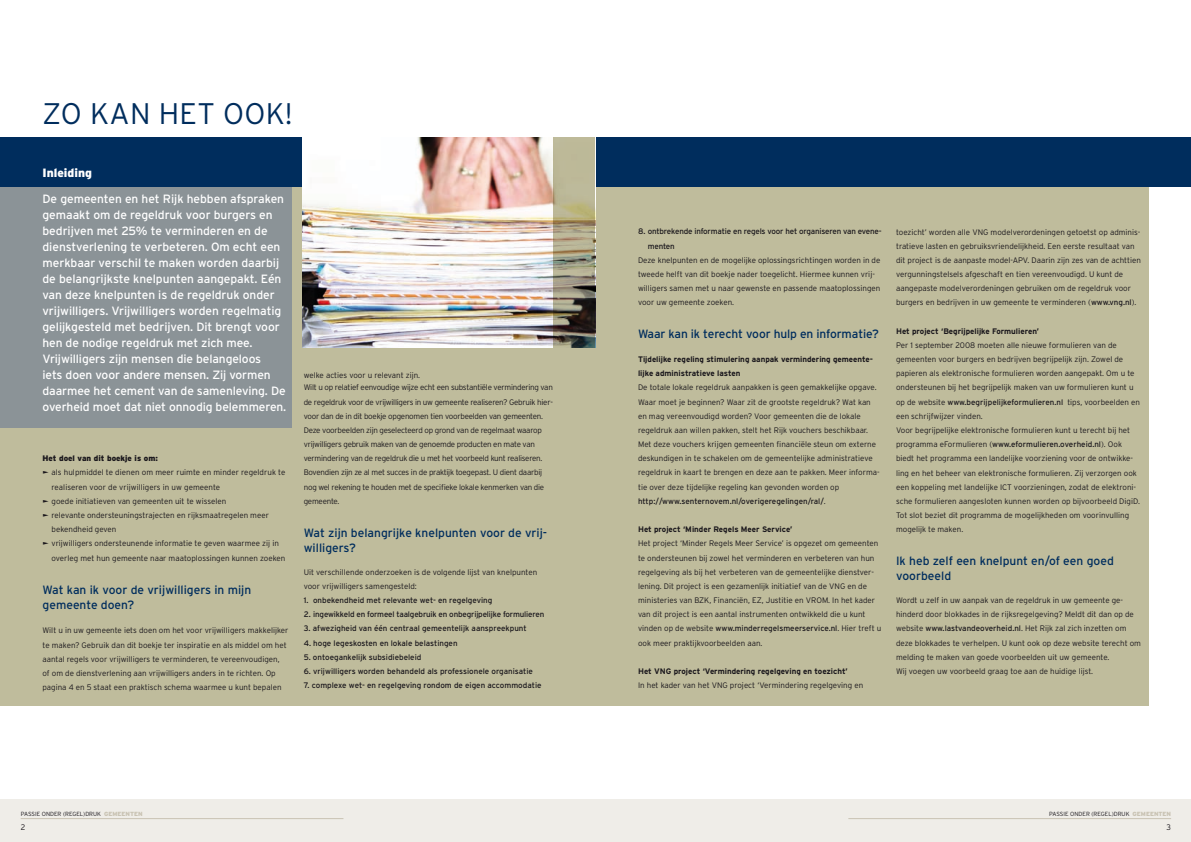
<style>
.page{position:relative;width:1191px;height:842px;background:#fff}
.page>*{position:absolute;margin:0;border:0;box-sizing:border-box;transform-origin:0 0}
.t1{font:300 29.8px "Interstate";letter-spacing:.01em;color:#002d5d}
.t2{font:12px/16px "Interstate";letter-spacing:-.005em;color:#fff}
.t3{font:12px/15px "Interstate";color:#002d5d}
.t4{font:900 12px "Interstate";color:#fff}
.t5{font:300 8px/14.2px "Interstate";color:#1a171c}
.t6{font:300 8px/14.2px "Interstate";letter-spacing:-.03em;color:#1a171c}
.t7{font:8px "Interstate";color:#1a171c}
.t8{font:700 8px/14.2px "Interstate";color:#1a171c}
.t9{font:8px/14.2px "Interstate";letter-spacing:-.02em;color:#1a171c}
.t10{font:900 8px "Interstate";color:#1a171c}
.t11{font:300 6px "Interstate";color:#1a171c}
.s1{font-weight:900;color:#c9c3b3}
.s2{font-weight:400}
</style>
<div class="page">
<div style="left:0;top:799px;width:1191px;height:43px;background:#efede8"></div>
<hr style="left:21px;top:818px;width:322px;height:1px;background:#c9c3b3">
<div style="left:0;top:137px;width:1148px;height:569px;background:#bfbc9c"></div>
<hr style="left:848px;top:818px;width:323px;height:1px;background:#c9c3b3">
<div style="left:0;top:160px;width:292px;height:268px;background:#8b9397"></div>
<div style="left:0;top:137px;width:1191px;height:50px;background:#002d5d"></div>
<img style="left:302px;top:137px;width:251px;height:211px">
<svg style="left:553px;top:137px;width:42px;height:211px"></svg>
<h1 class="t1" style="left:43px;top:97px;width:252px">Zo kan h et ook!</h1>
<h2 class="t4" style="left:43px;top:166px;width:51px">Inleiding</h2>
<p class="t2" style="left:43px;top:191px;width:245px">De gemeenten en het Rijk hebben afspraken gemaakt om de regeldruk voor burgers en bedrijven met 25% te verminderen en de dienstverlening te verbeteren. Om echt een merkbaar verschil te maken worden daarbij de belangrijkste knelpunten aangepakt. Eén van deze knelpunten is de regeldruk onder vrijwilligers. Vrijwilligers worden regelmatig gelijkgesteld met bedrijven. Dit brengt voor hen de nodige regeldruk met zich mee.<br>Vrijwilligers zijn mensen die belangeloos<br>iets doen voor andere mensen. Zij vormen daarmee het cement van de samenleving. De overheid moet dat niet onnodig belemmeren.</p>
<p class="t10" style="left:43px;top:454px;width:117px">Het doel van dit boekje is om:</p>
<p class="t5" style="left:52px;top:465px;width:235px;text-indent:-9px">❑ als hulpmiddel te dienen om meer ruimte en minder regeldruk te realiseren voor de vrijwilligers in uw gemeente</p>
<p class="t5" style="left:43px;top:494px;width:185px">❑ goede initiatieven van gemeenten uit te wisselen</p>
<p class="t5" style="left:52px;top:508px;width:219px;text-indent:-9px">❑ relevante ondersteuningstrajecten en rijksmaatregelen meer bekendheid geven</p>
<p class="t5" style="left:52px;top:536px;width:235px;text-indent:-9px">❑ vrijwilligers ondersteunende informatie te geven waarmee zij in overleg met hun gemeente naar maatoplossingen kunnen zoeken</p>
<h2 class="t3" style="left:43px;top:583px;width:210px">Wat kan ik voor de vrijwilligers in mijn gemeente doen?</h2>
<p class="t5" style="left:43px;top:623px;width:247px">Wilt u in uw gemeente iets doen om het voor vrijwilligers makkelijker te maken? Gebruik dan dit boekje ter inspiratie en als middel om het aantal regels voor vrijwilligers te verminderen, te vereenvoudigen, of om de dienstverlening aan vrijwilligers anders in te richten. Op pagina 4 en 5 staat een praktisch schema waarmee u kunt bepalen</p>
<p class="t6" style="left:304px;top:369px;width:251px;line-height:12.2px">welke acties voor u relevant zijn.<br>Wilt u op relatief eenvoudige wijze echt een substantiële vermindering van</p>
<p class="t6" style="left:304px;top:395px;width:251px">de regeldruk voor de vrijwilligers in uw gemeente realiseren? Gebruik hier&shy;voor dan de in dit boekje opgenomen tien voorbeelden van gemeenten.<br>Deze voorbeelden zijn geselecteerd op grond van de regelmaat waarop vrijwilligers gebruik maken van de genoemde producten en mate van vermindering van de regeldruk die u met het voorbeeld kunt realiseren.<br>Bovendien zijn ze al met succes in de praktijk toegepast. U dient daarbij nog wel rekening te houden met de specifieke lokale kenmerken van die gemeente.</p>
<h2 class="t3" style="left:304px;top:525px;width:245px">Wat zijn belangrijke knelpunten voor de vrij&shy;willigers?</h2>
<p class="t5" style="left:304px;top:565px;width:235px">Uit verschillende onderzoeken is de volgende lijst van knelpunten voor vrijwilligers samengesteld:</p>
<p class="t7" style="left:304px;top:596px;width:190px">1. onbekendheid met relevante wet- en regelgeving</p>
<p class="t9" style="left:304px;top:607px;width:242px">2. ingewikkeld en formeel taalgebruik en onbegrijpelijke formulieren</p>
<p class="t7" style="left:304px;top:624px;width:224px">3. afwezigheid van één centraal gemeentelijk aanspreekpunt</p>
<p class="t7" style="left:304px;top:638px;width:155px">4. hoge legeskosten en lokale belastingen</p>
<p class="t7" style="left:304px;top:652px;width:119px">5. ontoegankelijk subsidiebeleid</p>
<p class="t7" style="left:304px;top:667px;width:231px">6. vrijwilligers worden behandeld als professionele organisatie</p>
<p class="t7" style="left:304px;top:681px;width:239px">7. complexe wet- en regelgeving rondom de eigen accommodatie</p>
<p class="t11" style="left:21px;top:810px;width:123px">Passie onder (regel)druk <span class="s1">Gemeenten</span></p>
<p class="t5" style="left:21px;top:820px;width:6px">2</p>
<p class="t9" style="left:647px;top:224px;width:236px;text-indent:-10px">8. ontbrekende informatie en regels voor het organiseren van evene&shy;menten</p>
<p class="t5" style="left:638px;top:253px;width:244px">Deze knelpunten en de mogelijke oplossingsrichtingen worden in de tweede helft van dit boekje nader toegelicht. Hiermee kunnen vrij&shy;willigers samen met u naar gewenste en passende maatoplossingen voor uw gemeente zoeken.</p>
<h2 class="t3" style="left:638px;top:326px;width:242px">Waar kan ik terecht voor hulp en informatie?</h2>
<p class="t8" style="left:638px;top:352px;width:237px">Tijdelijke regeling stimulering aanpak vermindering gemeente&shy;lijke administratieve lasten</p>
<p class="t5" style="left:638px;top:380px;width:243px">De totale lokale regeldruk aanpakken is geen gemakkelijke opgave.<br>Waar moet je beginnen? Waar zit de grootste regeldruk? Wat kan en mag vereenvoudigd worden? Voor gemeenten die de lokale regeldruk aan willen pakken, stelt het Rijk vouchers beschikbaar.<br>Met deze vouchers krijgen gemeenten financiële steun om externe deskundigen in te schakelen om de gemeentelijke administratieve regeldruk in kaart te brengen en deze aan te pakken. Meer informa&shy;tie over deze tijdelijke regeling kan gevonden worden op <span class="s2">http://www.senternovem.nl/overigeregelingen/ral/</span>.</p>
<p class="t8" style="left:638px;top:522px;width:156px">Het project ‘Minder Regels Meer Service’</p>
<p class="t5" style="left:638px;top:536px;width:245px">Het project ‘Minder Regels Meer Service’ is opgezet om gemeenten te ondersteunen bij zowel het verminderen en verbeteren van hun regelgeving als bij het verbeteren van de gemeentelijke dienstver&shy;lening. Dit project is een gezamenlijk initiatief van de VNG en de ministeries van BZK, Financiën, EZ, Justitie en VROM. I n het kader van dit project is een aantal instrumenten ontwikkeld die u kunt vinden op de website <span class="s2">www.minderregelsmeerservice.nl</span>. Hier treft u ook meer praktijkvoorbeelden aan.</p>
<p class="t8" style="left:638px;top:664px;width:211px">Het VNG project ‘Vermindering regelgeving en toezicht’</p>
<p class="t5" style="left:638px;top:678px;width:227px">I n het kader van het VNG project ‘Vermindering regelgeving en</p>
<p class="t5" style="left:896px;top:224px;width:246px">toezicht’ worden alle VNG modelverordeningen getoetst op adminis&shy;tratieve lasten en gebruiksvriendelijkheid. Een eerste resultaat van dit project is de aanpaste model-APV. Daarin zijn zes van de achttien vergunningstelsels afgeschaft en tien vereenvoudigd. U kunt de aangepaste modelverordeningen gebruiken om de regeldruk voor burgers en bedrijven in uw gemeente te verminderen (<span class="s2">www.vng.nl</span>).</p>
<p class="t8" style="left:896px;top:324px;width:144px">Het project ‘Begrijpelijke Formulieren’</p>
<p class="t5" style="left:896px;top:338px;width:245px">Per 1 september 2008 moeten alle nieuwe formulieren van de gemeenten voor burgers en bedrijven begrijpelijk zijn. Zowel de papieren als elektronische formulieren worden aangepakt. Om u te ondersteunen bij het begrijpelijk maken van uw formulieren kunt u op de website <span class="s2">www.begrijpelijkeformulieren.nl</span> tips, voorbeelden en een schrijfwijzer vinden.<br>Voor begrijpelijke elektronische formulieren kunt u terecht bij het programma eFormulieren (<span class="s2">www.eformulieren.overheid.nl</span>). Ook biedt het programma een landelijke voorziening voor de ontwikke&shy;ling en het beheer van elektronische formulieren. Zij verzorgen ook een koppeling met landelijke ICT voorzieningen, zodat de elektroni&shy;sche formulieren aangesloten kunnen worden op bijvoorbeeld DigiD.<br>Tot slot beziet dit programma de mogelijkheden om voorinvulling mogelijk te maken.</p>
<h2 class="t3" style="left:896px;top:553px;width:219px">Ik heb zelf een knelpunt en/of een goed voorbeeld</h2>
<p class="t5" style="left:896px;top:593px;width:246px">Wordt u zelf in uw aanpak van de regeldruk in uw gemeente ge&shy;hinderd door blokkades in de rijksregelgeving? Meldt dit dan op de website <span class="s2">www.lastvandeoverheid.nl</span>. Het Rijk zal zich inzetten om deze blokkades te verhelpen. U kunt ook op deze website terecht om melding te maken van goede voorbeelden uit uw gemeente.<br>Wij voegen uw voorbeeld graag toe aan de huidige lijst.</p>
<p class="t11" style="left:1049px;top:810px;width:123px">Passie onder (regel)druk <span class="s1">Gemeenten</span></p>
<p class="t5" style="left:1166px;top:820px;width:6px">3</p>
</div>
